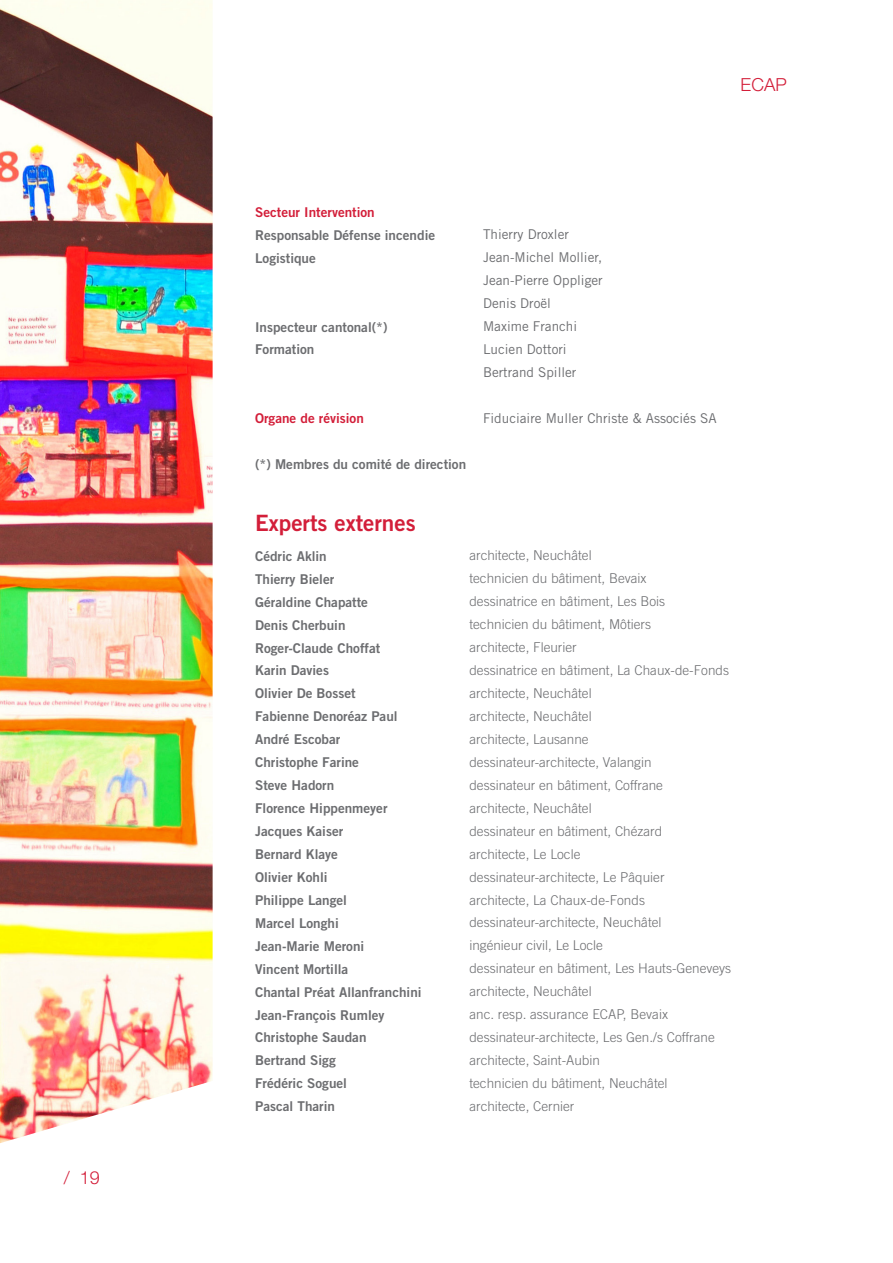
<style>
.page{position:relative;width:893px;height:1263px;background:#fff}
.page>*{position:absolute;margin:0;border:0;box-sizing:border-box;transform-origin:0 0}
.Sous-titre{font:22.5px "Trade Gothic Bold Two";color:#d31e39}
.t1{font:300 18px "Helvetica Neue";color:#d31e39}
.t2{font:300 13.5px "Trade Gothic";color:#6c6d70}
.Texte_de_base{font:13.5px "Trade Gothic Bold Two";color:#6c6d70}
.Texte_de_base-2{font:13.5px "Trade Gothic";color:#6c6d70}
.Texte_de_base-3{font:13.5px "Trade Gothic Bold Two";color:#d31e39}
</style>
<div class="page">
<img style="left:0;top:0;width:213px;height:1143px">
<p class="t1" style="left:64px;top:1166px;width:38px">/ 19</p>
<p class="t1" style="left:741px;top:73px;width:48px">ECAP</p>
<p class="Texte_de_base-3" style="left:255px;top:204px;width:121px">Secteur Intervention</p>
<p class="Texte_de_base" style="left:255px;top:227px;width:182px">Responsable Défense incendie</p>
<p class="Texte_de_base-2" style="left:483px;top:226px;width:87px">Thierry Droxler</p>
<p class="Texte_de_base" style="left:255px;top:249px;width:62px">Logistique</p>
<p class="Texte_de_base-2" style="left:483px;top:249px;width:121px">Jean-Michel Mollier,</p>
<p class="Texte_de_base-2" style="left:483px;top:272px;width:121px">Jean-Pierre Oppliger</p>
<p class="Texte_de_base-2" style="left:483px;top:295px;width:69px">Denis Droël</p>
<p class="Texte_de_base" style="left:255px;top:318px;width:134px">Inspecteur cantonal(*)</p>
<p class="Texte_de_base-2" style="left:483px;top:318px;width:96px">Maxime Franchi</p>
<p class="Texte_de_base" style="left:255px;top:341px;width:61px">Formation</p>
<p class="Texte_de_base-2" style="left:483px;top:341px;width:85px">Lucien Dottori</p>
<p class="Texte_de_base-2" style="left:483px;top:364px;width:95px">Bertrand Spiller</p>
<p class="Texte_de_base-3" style="left:255px;top:410px;width:110px">Organe de révision</p>
<p class="Texte_de_base-2" style="left:483px;top:410px;width:235px">Fiduciaire Muller Christe &amp; Associés SA</p>
<p class="Texte_de_base" style="left:255px;top:456px;width:213px">(*) Membres du comité de direction</p>
<p class="Sous-titre" style="left:255px;top:509px;width:162px">Experts externes</p>
<p class="Texte_de_base" style="left:255px;top:547px;width:73px">Cédric Aklin</p>
<p class="t2" style="left:469px;top:548px;width:124px">architecte, Neuchâtel</p>
<p class="Texte_de_base" style="left:255px;top:570px;width:81px">Thierry Bieler</p>
<p class="t2" style="left:469px;top:570px;width:179px">technicien du bâtiment, Bevaix</p>
<p class="Texte_de_base" style="left:255px;top:593px;width:114px">Géraldine Chapatte</p>
<p class="t2" style="left:469px;top:593px;width:197px">dessinatrice en bâtiment, Les Bois</p>
<p class="Texte_de_base" style="left:255px;top:616px;width:92px">Denis Cherbuin</p>
<p class="t2" style="left:469px;top:616px;width:183px">technicien du bâtiment, Môtiers</p>
<p class="Texte_de_base" style="left:255px;top:639px;width:127px">Roger-Claude Choffat</p>
<p class="t2" style="left:469px;top:639px;width:109px">architecte, Fleurier</p>
<p class="Texte_de_base" style="left:255px;top:662px;width:75px">Karin Davies</p>
<p class="t2" style="left:469px;top:662px;width:261px">dessinatrice en bâtiment, La Chaux-de-Fonds</p>
<p class="Texte_de_base" style="left:255px;top:685px;width:102px">Olivier De Bosset</p>
<p class="t2" style="left:469px;top:685px;width:124px">architecte, Neuchâtel</p>
<p class="Texte_de_base" style="left:255px;top:708px;width:144px">Fabienne Denoréaz Paul</p>
<p class="t2" style="left:469px;top:708px;width:124px">architecte, Neuchâtel</p>
<p class="Texte_de_base" style="left:255px;top:731px;width:87px">André Escobar</p>
<p class="t2" style="left:469px;top:731px;width:121px">architecte, Lausanne</p>
<p class="Texte_de_base" style="left:255px;top:754px;width:105px">Christophe Farine</p>
<p class="t2" style="left:469px;top:754px;width:184px">dessinateur-architecte, Valangin</p>
<p class="Texte_de_base" style="left:255px;top:777px;width:81px">Steve Hadorn</p>
<p class="t2" style="left:469px;top:777px;width:195px">dessinateur en bâtiment, Coffrane</p>
<p class="Texte_de_base" style="left:255px;top:800px;width:134px">Florence Hippenmeyer</p>
<p class="t2" style="left:469px;top:800px;width:124px">architecte, Neuchâtel</p>
<p class="Texte_de_base" style="left:255px;top:823px;width:90px">Jacques Kaiser</p>
<p class="t2" style="left:469px;top:823px;width:194px">dessinateur en bâtiment, Chézard</p>
<p class="Texte_de_base" style="left:255px;top:846px;width:84px">Bernard Klaye</p>
<p class="t2" style="left:469px;top:846px;width:113px">architecte, Le Locle</p>
<p class="Texte_de_base" style="left:255px;top:869px;width:74px">Olivier Kohli</p>
<p class="t2" style="left:469px;top:869px;width:197px">dessinateur-architecte, Le Pâquier</p>
<p class="Texte_de_base" style="left:255px;top:892px;width:93px">Philippe Langel</p>
<p class="t2" style="left:469px;top:892px;width:177px">architecte, La Chaux-de-Fonds</p>
<p class="Texte_de_base" style="left:255px;top:914px;width:85px">Marcel Longhi</p>
<p class="t2" style="left:469px;top:915px;width:194px">dessinateur-architecte, Neuchâtel</p>
<p class="Texte_de_base" style="left:255px;top:937px;width:111px">Jean-Marie Meroni</p>
<p class="t2" style="left:469px;top:937px;width:135px">ingénieur civil, Le Locle</p>
<p class="Texte_de_base" style="left:255px;top:960px;width:95px">Vincent Mortilla</p>
<p class="t2" style="left:469px;top:960px;width:263px">dessinateur en bâtiment, Les Hauts-Geneveys</p>
<p class="Texte_de_base" style="left:255px;top:983px;width:168px">Chantal Préat Allanfranchini</p>
<p class="t2" style="left:469px;top:983px;width:124px">architecte, Neuchâtel</p>
<p class="Texte_de_base" style="left:255px;top:1006px;width:131px">Jean-François Rumley</p>
<p class="t2" style="left:469px;top:1006px;width:200px">anc. resp. assurance ECAP, Bevaix</p>
<p class="Texte_de_base" style="left:255px;top:1029px;width:113px">Christophe Saudan</p>
<p class="t2" style="left:469px;top:1029px;width:247px">dessinateur-architecte, Les Gen./s Coffrane</p>
<p class="Texte_de_base" style="left:255px;top:1052px;width:82px">Bertrand Sigg</p>
<p class="t2" style="left:469px;top:1052px;width:132px">architecte, Saint-Aubin</p>
<p class="Texte_de_base" style="left:255px;top:1075px;width:93px">Frédéric Soguel</p>
<p class="t2" style="left:469px;top:1075px;width:200px">technicien du bâtiment, Neuchâtel</p>
<p class="Texte_de_base" style="left:255px;top:1098px;width:81px">Pascal Tharin</p>
<p class="t2" style="left:469px;top:1098px;width:107px">architecte, Cernier</p>
</div>
